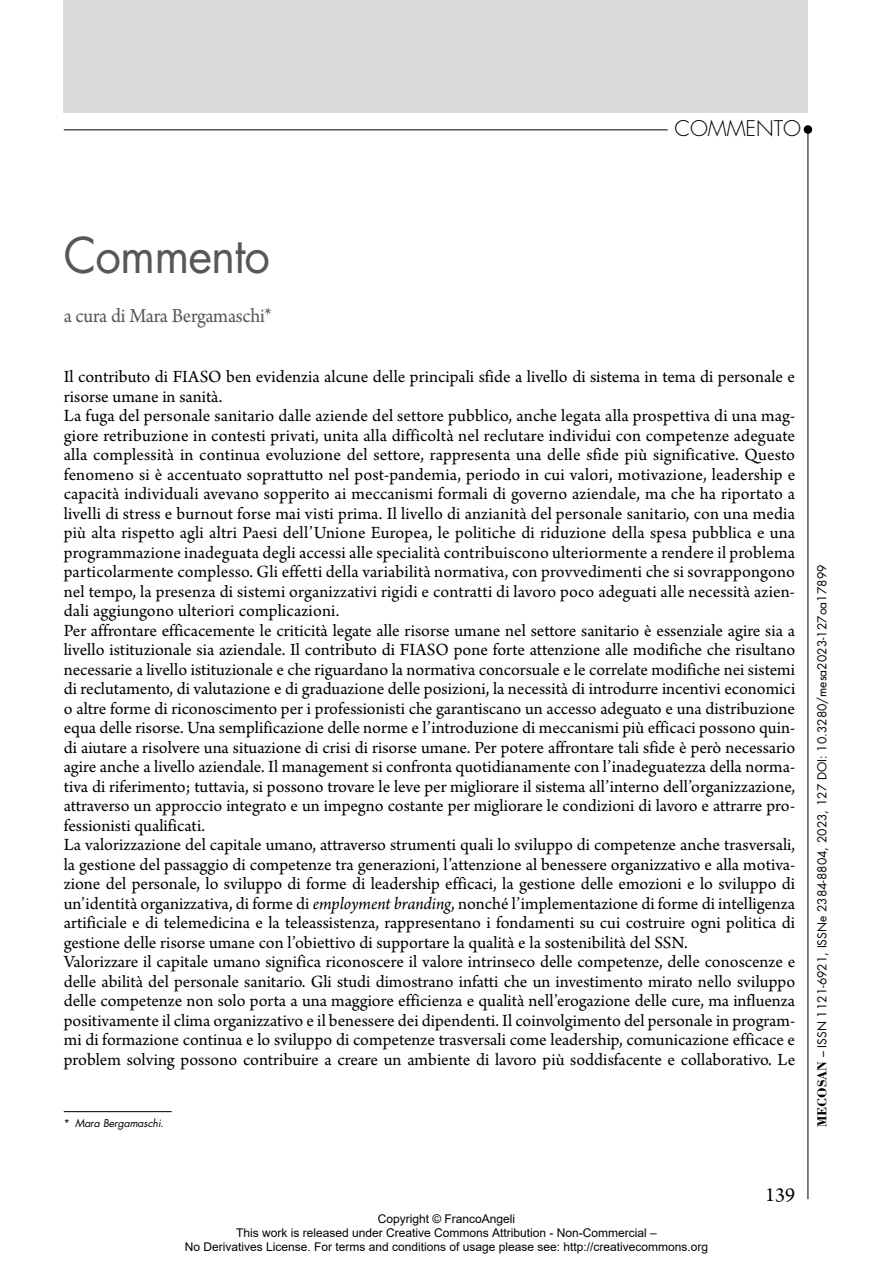
<style>
.page{position:relative;width:893px;height:1263px;background:#fff}
.page>*{position:absolute;margin:0;border:0;box-sizing:border-box;transform-origin:0 0}
.t1{font:48px "Futura Std";letter-spacing:-.02em;color:#575756;scale:.95 1}
.t2{font:21px "Arno Pro";letter-spacing:-.015em;color:#575756;scale:.95 1}
.t3{font:300 21px "Futura Std";letter-spacing:-.005em;color:#000}
.t4{font:21px "Arno Pro";color:#000}
.t5{font:18px/19.5px "Arno Pro";color:#000}
.t6{font:12px/14.4px "Arial";color:#000;text-align:center}
.t7{font:12px "Futura Std";color:#000}
.t8{font:italic 10.5px "Futura Std";letter-spacing:-.01em;color:#000}
.s1{font-style:italic}
.s2{font-style:normal}
.s3{font-family:"Bodoni Std";font-weight:700;font-size:13.5px}
</style>
<div class="page">
<div style="left:64px;top:0;width:744px;height:113px;background:#dadada"></div>
<hr style="left:807px;top:130px;width:1px;height:1069px;background:#000">
<hr style="left:64px;top:129px;width:604px;height:1px;background:#000">
<div style="left:804px;top:125px;width:8px;height:9px;background:#000;border-radius:50%"></div>
<hr style="left:64px;top:1111px;width:108px;height:1px;background:#000">
<p class="t3" style="left:675px;top:116px;width:128px">COMMENTO</p>
<h1 class="t1" style="left:64px;top:225px;width:219px">Commento</h1>
<p class="t2" style="left:64px;top:303px;width:221px">a cura di Mara Bergamaschi*</p>
<p class="t5" style="left:64px;top:368px;width:733px">Il contributo di FIASO ben evidenzia alcune delle principali sfide a livello di sistema in tema di personale e risorse umane in sanità.<br>La fuga del personale sanitario dalle aziende del settore pubblico, anche legata alla prospettiva di una mag&shy;giore retribuzione in contesti privati, unita alla difficoltà nel reclutare individui con competenze adeguate alla complessità in continua evoluzione del settore, rappresenta una delle sfide più significative. Questo fenomeno si è accentuato soprattutto nel post-pandemia, periodo in cui valori, motivazione, leadership e capacità individuali avevano sopperito ai meccanismi formali di governo aziendale, ma che ha riportato a livelli di stress e burnout forse mai visti prima. Il livello di anzianità del personale sanitario, con una media più alta rispetto agli altri Paesi dell’Unione Europea, le politiche di riduzione della spesa pubblica e una programmazione inadeguata degli accessi alle specialità contribuiscono ulteriormente a rendere il problema particolarmente complesso. Gli effetti della variabilità normativa, con provvedimenti che si sovrappongono nel tempo, la presenza di sistemi organizzativi rigidi e contratti di lavoro poco adeguati alle necessità azien&shy;dali aggiungono ulteriori complicazioni.<br>Per affrontare efficacemente le criticità legate alle risorse umane nel settore sanitario è essenziale agire sia a livello istituzionale sia aziendale. Il contributo di FIASO pone forte attenzione alle modifiche che risultano necessarie a livello istituzionale e che riguardano la normativa concorsuale e le correlate modifiche nei sistemi di reclutamento, di valutazione e di graduazione delle posizioni, la necessità di introdurre incentivi economici o altre forme di riconoscimento per i professionisti che garantiscano un accesso adeguato e una distribuzione equa delle risorse. Una semplificazione delle norme e l’introduzione di meccanismi più efficaci possono quin&shy;di aiutare a risolvere una situazione di crisi di risorse umane. Per potere affrontare tali sfide è però necessario agire anche a livello aziendale. Il management si confronta quotidianamente con l’inadeguatezza della norma&shy;tiva di riferimento; tuttavia, si possono trovare le leve per migliorare il sistema all’interno dell’organizzazione, attraverso un approccio integrato e un impegno costante per migliorare le condizioni di lavoro e attrarre pro&shy;fessionisti qualificati.<br>La valorizzazione del capitale umano, attraverso strumenti quali lo sviluppo di competenze anche trasversali, la gestione del passaggio di competenze tra generazioni, l’attenzione al benessere organizzativo e alla motiva&shy;zione del personale, lo sviluppo di forme di leadership efficaci, la gestione delle emozioni e lo sviluppo di un’identità organizzativa, di forme di <span class="s1">employment branding</span>, nonché l’implementazione di forme di intelligenza artificiale e di telemedicina e la teleassistenza, rappresentano i fondamenti su cui costruire ogni politica di gestione delle risorse umane con l’obiettivo di supportare la qualità e la sostenibilità del SSN.<br>Valorizzare il capitale umano significa riconoscere il valore intrinseco delle competenze, delle conoscenze e delle abilità del personale sanitario. Gli studi dimostrano infatti che un investimento mirato nello sviluppo delle competenze non solo porta a una maggiore efficienza e qualità nell’erogazione delle cure, ma influenza positivamente il clima organizzativo e il benessere dei dipendenti. Il coinvolgimento del personale in program&shy;mi di formazione continua e lo sviluppo di competenze trasversali come leadership, comunicazione efficace e problem solving possono contribuire a creare un ambiente di lavoro più soddisfacente e collaborativo. Le</p>
<p class="t8" style="left:64px;top:1116px;width:102px"><span class="s2">*</span> Mara Bergamaschi<span class="s2">.</span></p>
<p class="t7" style="left:814px;top:1127px;width:564px;rotate:-90deg"><span class="s3">MECOSAN</span> – ISSN 1121-6921, ISSNe 2384-8804, 2023, 127 DOI: 10.3280/mesa2023-127oa17899</p>
<p class="t6" style="left:185px;top:1211px;width:525px">Copyright © FrancoAngeli<br>This work is released under Creative Commons Attribution - Non-Commercial –<br>No Derivatives License. For terms and conditions of usage please see: http://creativecommons.org</p>
<p class="t4" style="left:765px;top:1183px;width:31px">139</p>
</div>
